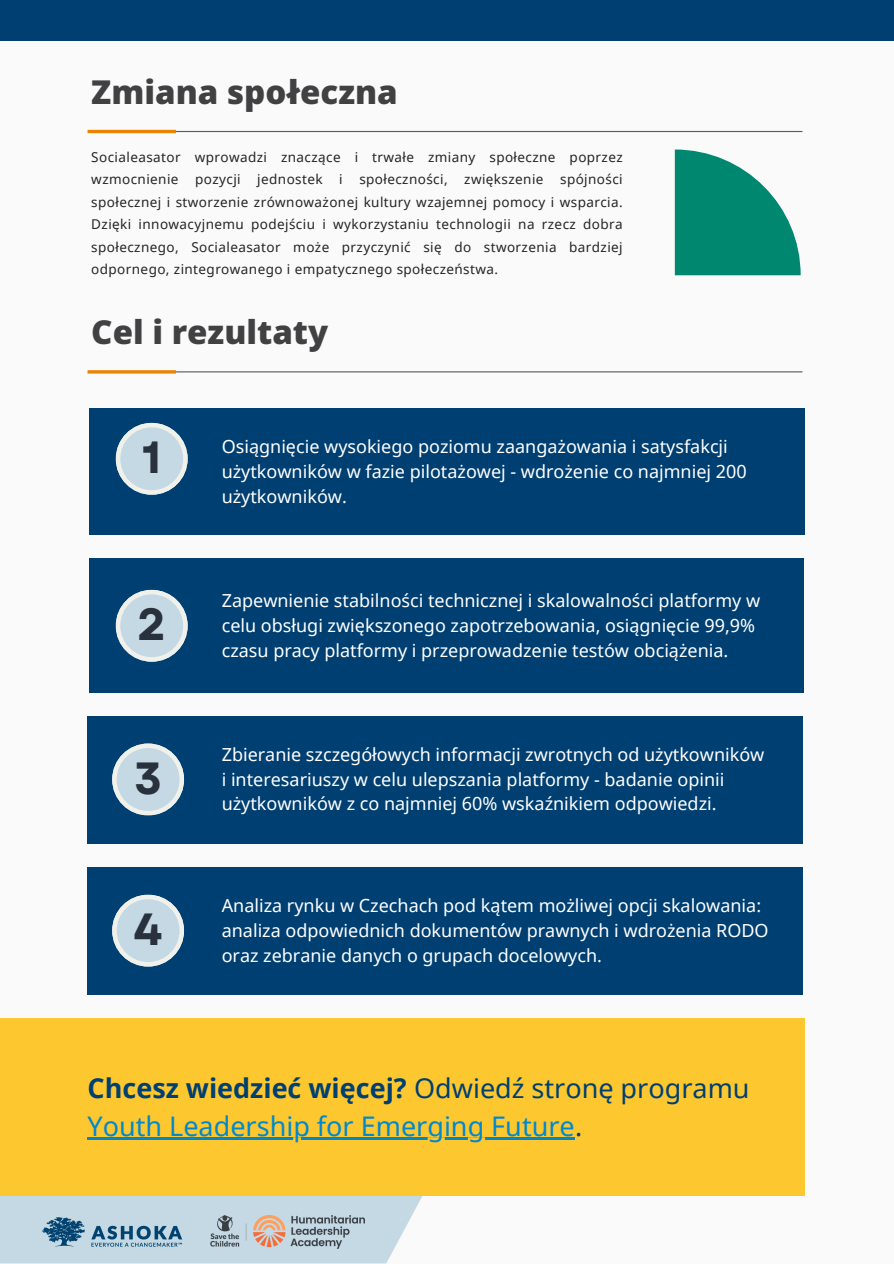
<style>
.page{position:relative;width:894px;height:1264px;background:#fff}
.page>*{position:absolute;margin:0;border:0;box-sizing:border-box;transform-origin:0 0}
.t1{font:700 45px "Garet";color:#29313c}
.t2{font:900 33px "Noto Sans";color:#414042}
.t3{font:700 27px "Noto Sans";color:#003f72}
.t4{font:27px "Noto Sans";color:#0088ce}
.t5{font:18px/24.8px "Noto Sans";color:#fff}
.t6{font:13.5px/22.5px "Noto Sans";letter-spacing:.03em;color:#262424;text-align:justify}
.s1{font-weight:400}
.s2{color:#003f72}
</style>
<div class="page">
<div style="left:0;top:0;width:893px;height:1263px;background:#fafafa"></div>
<div style="left:0;top:0;width:893px;height:40px;background:#003f72"></div>
<div style="left:0;top:1196px;width:422px;height:67px;background:#c4d9e4"></div>
<img style="left:210px;top:1215px;width:154px;height:33px">
<img style="left:41px;top:1215px;width:143px;height:33px">
<hr style="left:91px;top:371px;width:711px;height:1px;background:#58595b">
<hr style="left:87px;top:370px;width:89px;height:3px;background:#e98300">
<div style="left:89px;top:408px;width:715px;height:127px;background:#003f72"></div>
<div style="left:89px;top:558px;width:715px;height:135px;background:#003f72"></div>
<div style="left:87px;top:716px;width:715px;height:128px;background:#003f72"></div>
<svg style="left:116px;top:423px;width:72px;height:71px"></svg>
<svg style="left:116px;top:590px;width:72px;height:71px"></svg>
<svg style="left:112px;top:743px;width:72px;height:72px"></svg>
<div style="left:0;top:1018px;width:804px;height:178px;background:#fdc82f"></div>
<div style="left:87px;top:867px;width:715px;height:128px;background:#003f72"></div>
<svg style="left:112px;top:894px;width:72px;height:72px"></svg>
<hr style="left:91px;top:131px;width:711px;height:1px;background:#58595b">
<hr style="left:87px;top:130px;width:89px;height:3px;background:#e98300">
<svg style="left:674px;top:149px;width:126px;height:126px"></svg>
<hr style="left:87px;top:1137px;width:488px;height:3px;background:#0088ce">
<h3 class="t2" style="left:91px;top:69px;width:308px">Zmiana społeczna</h3>
<h2 class="t6" style="left:91px;top:145px;width:533px">Socialeasator wprowadzi znaczące i trwałe zmiany społeczne poprzez wzmocnienie pozycji jednostek i społeczności, zwiększenie spójności społecznej i stworzenie zrównoważonej kultury wzajemnej pomocy i wsparcia.<br>Dzięki innowacyjnemu podejściu i wykorzystaniu technologii na rzecz dobra społecznego, Socialeasator może przyczynić się do stworzenia bardziej odpornego, zintegrowanego i empatycznego społeczeństwa.</h2>
<p class="t2" style="left:91px;top:309px;width:238px">Cel i rezultaty</p>
<h1 class="t1" style="left:142px;top:425px;width:21px">1</h1>
<p class="t1" style="left:137px;top:592px;width:30px">2</p>
<h3 class="t1" style="left:134px;top:746px;width:29px">3</h3>
<h3 class="t1" style="left:133px;top:897px;width:31px">4</h3>
<p class="t5" style="left:222px;top:434px;width:526px">Osiągnięcie wysokiego poziomu zaangażowania i satysfakcji użytkowników w fazie pilotażowej - wdrożenie co najmniej 200 użytkowników.</p>
<h3 class="t5" style="left:222px;top:588px;width:540px">Zapewnienie stabilności technicznej i skalowalności platformy w celu obsługi zwiększonego zapotrzebowania, osiągnięcie 99,9% czasu pracy platformy i przeprowadzenie testów obciążenia.</h3>
<p class="t5" style="left:222px;top:741px;width:544px">Zbieranie szczegółowych informacji zwrotnych od użytkowników i interesariuszy w celu ulepszania platformy - badanie opinii użytkowników z co najmniej 60% wskaźnikiem odpowiedzi.</p>
<p class="t5" style="left:222px;top:892px;width:548px">Analiza rynku w Czechach pod kątem możliwej opcji skalowania: analiza odpowiednich dokumentów prawnych i wdrożenia RODO oraz zebranie danych o grupach docelowych.</p>
<p class="t3" style="left:87px;top:1069px;width:663px">Chcesz wiedzieć więcej? <span class="s1">Odwiedź stronę programu</span></p>
<p class="t4" style="left:87px;top:1106px;width:496px">Youth Leadership for Emerging Future<span class="s2">.</span></p>
</div>
